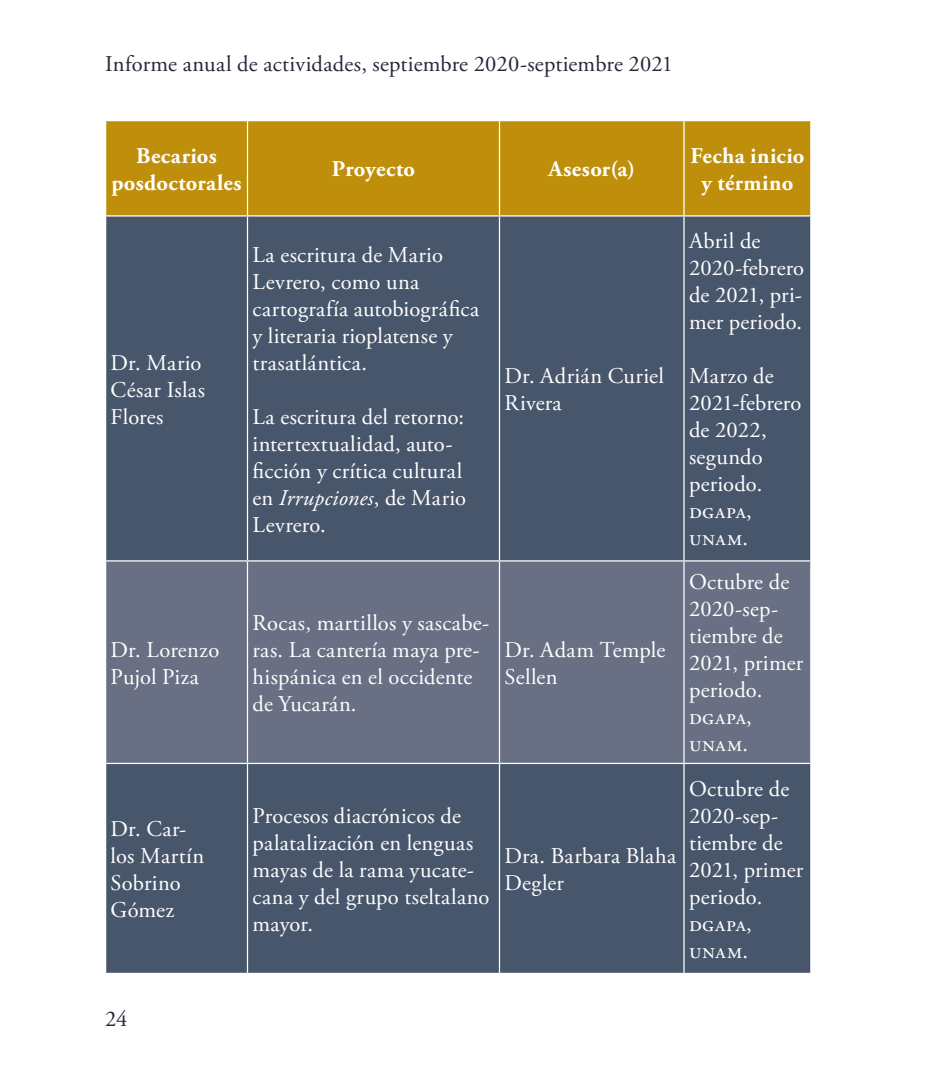
<style>
.page{position:relative;width:930px;height:1080px;background:#fff}
.page>*{position:absolute;margin:0;border:0;box-sizing:border-box;transform-origin:0 0}
.t1{font:22.5px/27px "Adobe Garamond Pro";letter-spacing:.01em;color:#fff}
.t2{font:22.5px/27px "Adobe Garamond Pro";letter-spacing:.03em;color:#fff}
.t3{font:22.5px "Adobe Garamond Pro";letter-spacing:.005em;color:#26283a}
.t4{font:700 22.5px/27px "Adobe Garamond Pro";letter-spacing:.015em;color:#fff;text-align:center}
.s1{font-style:italic}
</style>
<div class="page">
<div style="left:106px;top:121px;width:704px;height:94px;background:#bf8f0b"></div>
<div style="left:106px;top:217px;width:704px;height:756px;background:#48566c"></div>
<svg style="left:106px;top:562px;width:704px;height:201px;fill:#697083"></svg>
<hr style="left:247px;top:121px;width:1px;height:94px;background:#fff">
<hr style="left:499px;top:121px;width:1px;height:94px;background:#fff">
<hr style="left:683px;top:121px;width:2px;height:94px;background:#fff">
<hr style="left:247px;top:217px;width:1px;height:343px;background:#fff">
<hr style="left:499px;top:217px;width:1px;height:343px;background:#fff">
<hr style="left:683px;top:217px;width:2px;height:343px;background:#fff">
<hr style="left:105px;top:560px;width:143px;height:2px;background:#fff">
<hr style="left:248px;top:560px;width:252px;height:2px;background:#fff">
<hr style="left:247px;top:562px;width:1px;height:201px;background:#fff">
<hr style="left:500px;top:560px;width:184px;height:2px;background:#fff">
<hr style="left:499px;top:562px;width:1px;height:201px;background:#fff">
<hr style="left:684px;top:560px;width:128px;height:2px;background:#fff">
<hr style="left:683px;top:562px;width:2px;height:201px;background:#fff">
<hr style="left:247px;top:764px;width:1px;height:209px;background:#fff">
<hr style="left:499px;top:764px;width:1px;height:209px;background:#fff">
<hr style="left:683px;top:764px;width:2px;height:209px;background:#fff">
<hr style="left:106px;top:763px;width:142px;height:1px;background:#fff">
<hr style="left:248px;top:763px;width:252px;height:1px;background:#fff">
<hr style="left:500px;top:763px;width:184px;height:1px;background:#fff">
<hr style="left:684px;top:763px;width:126px;height:1px;background:#fff">
<p class="t3" style="left:105px;top:50px;width:570px">Informe anual de actividades, septiembre 2020-septiembre 2021</p>
<p class="t4" style="left:112px;top:143px;width:132px">Becarios posdoctorales</p>
<p class="t4" style="left:332px;top:156px;width:85px">Proyecto</p>
<p class="t4" style="left:548px;top:156px;width:88px">Asesor(a)</p>
<p class="t4" style="left:690px;top:143px;width:116px">Fecha inicio y término</p>
<p class="t1" style="left:111px;top:350px;width:96px">Dr. Mario<br>César Islas<br>Flores</p>
<p class="t1" style="left:111px;top:637px;width:110px">Dr. Lorenzo<br>Pujol Piza</p>
<p class="t1" style="left:111px;top:816px;width:95px">Dr. Car&shy;los Martín<br>Sobrino<br>Gómez</p>
<p class="t2" style="left:253px;top:242px;width:228px">La escritura de Mario<br>Levrero, como una cartografía autobiográfica y literaria rioplatense y trasatlántica.</p>
<p class="t1" style="left:253px;top:404px;width:215px">La escritura del retorno: intertextualidad, auto&shy;ficción y crítica cultural en <span class="s1">Irrupciones</span>, de Mario<br>Levrero.</p>
<p class="t1" style="left:253px;top:610px;width:238px">Rocas, martillos y sascabe&shy;ras. La cantería maya pre&shy;hispánica en el occidente de Yucarán.</p>
<p class="t1" style="left:253px;top:803px;width:239px">Procesos diacrónicos de palatalización en lenguas mayas de la rama yucate&shy;cana y del grupo tseltalano mayor.</p>
<p class="t1" style="left:505px;top:363px;width:161px">Dr. Adrián Curiel<br>Rivera</p>
<p class="t1" style="left:505px;top:637px;width:162px">Dr. Adam Temple<br>Sellen</p>
<p class="t1" style="left:505px;top:843px;width:173px">Dra. Barbara Blaha<br>Degler</p>
<p class="t1" style="left:689px;top:228px;width:117px">Abril de<br>2020-febrero de 2021, pri&shy;mer periodo.</p>
<p class="t1" style="left:689px;top:363px;width:114px">Marzo de<br>2021-febrero de 2022, segundo periodo. dgapa, unam.</p>
<p class="t1" style="left:689px;top:570px;width:116px">Octubre de<br>2020-sep&shy;tiembre de<br>2021, primer periodo. dgapa, unam.</p>
<p class="t1" style="left:689px;top:776px;width:116px">Octubre de<br>2020-sep&shy;tiembre de<br>2021, primer periodo. dgapa, unam.</p>
<p class="t3" style="left:105px;top:1005px;width:24px">24</p>
</div>
